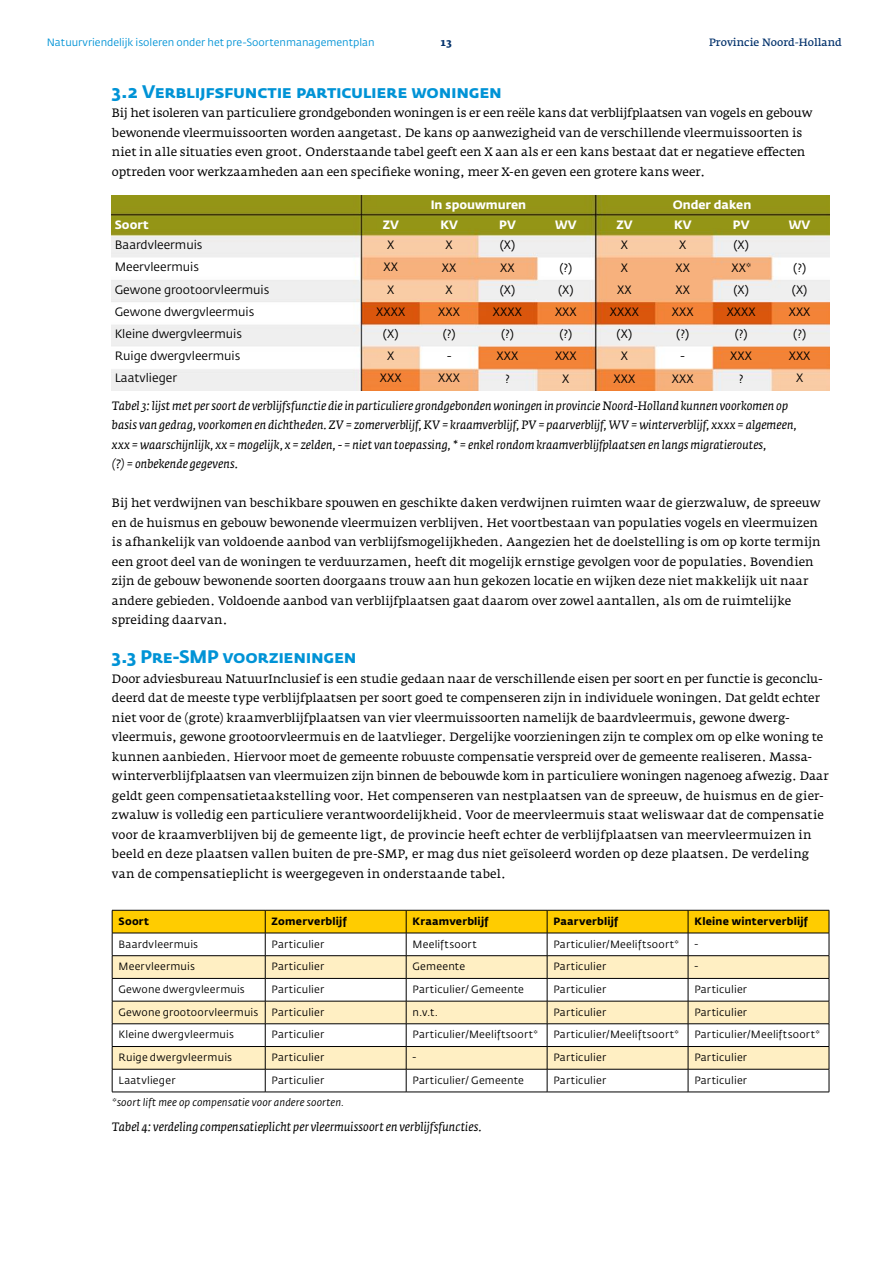
<style>
.page{position:relative;width:893px;height:1263px;background:#fff}
.page>*{position:absolute;margin:0;border:0;box-sizing:border-box;transform-origin:0 0}
.t1{font:700 18px "Fedra Sans Std";letter-spacing:-.015em;color:#0093d6}
.t2{font:12px/19.5px "Fedra Serif A Std";color:#000}
.t3{font:italic 12px/19.5px "Fedra Serif A Std";letter-spacing:.005em;color:#000}
.t4{font:12px/22.2px "Fedra Sans Std";color:#000;text-align:center}
.t5{font:700 12px "Fedra Sans Std";color:#fff}
.t6{font:10.5px "Fedra Sans Std";letter-spacing:.02em;color:#000}
.t7{font:700 10.5px "Fedra Sans Std";letter-spacing:.025em;color:#000}
.t8{font:10.5px "Fedra Sans Std";color:#0093d6}
.t9{font:italic 10.5px "Fedra Sans Std";letter-spacing:.01em;color:#000}
.t10{font:600 10.5px "Fedra Serif A Std";color:#03326c}
.t11{font:700 10.5px "Fedra Serif A Std";color:#03326c}
</style>
<div class="page">
<img style="left:112px;top:195px;width:717px;height:195px">
<svg style="left:112px;top:910px;width:718px;height:182px"></svg>
<hr style="left:112px;top:1092px;width:153px;height:1px;background:#000">
<hr style="left:265px;top:1092px;width:141px;height:1px;background:#000">
<hr style="left:406px;top:1092px;width:141px;height:1px;background:#000">
<hr style="left:547px;top:1092px;width:141px;height:1px;background:#000">
<hr style="left:688px;top:1092px;width:141px;height:1px;background:#000">
<p class="t8" style="left:47px;top:36px;width:329px">Natuurvriendelijk isoleren onder het pre-Soortenmanagementplan</p>
<p class="t11" style="left:441px;top:36px;width:13px">13</p>
<p class="t10" style="left:709px;top:36px;width:134px">Provincie Noord-Holland</p>
<h1 class="t1" style="left:112px;top:80px;width:391px">3.2 Verblijfsfunctie particuliere woningen</h1>
<p class="t2" style="left:112px;top:103px;width:702px">Bij het isoleren van particuliere grondgebonden woningen is er een reële kans dat verblijfplaatsen van vogels en gebouw bewonende vleermuissoorten worden aangetast. De kans op aanwezigheid van de verschillende vleermuissoorten is niet in alle situaties even groot. Onderstaande tabel geeft een X aan als er een kans bestaat dat er negatieve effecten optreden voor werkzaamheden aan een specifieke woning, meer X-en geven een grotere kans weer.</p>
<p class="t5" style="left:431px;top:197px;width:97px">In spouwmuren</p>
<p class="t5" style="left:673px;top:197px;width:80px">Onder daken</p>
<p class="t5" style="left:115px;top:217px;width:35px">Soort</p>
<p class="t5" style="left:383px;top:217px;width:18px">ZV</p>
<p class="t5" style="left:440px;top:217px;width:19px">KV</p>
<p class="t5" style="left:499px;top:217px;width:18px">PV</p>
<p class="t5" style="left:555px;top:217px;width:23px">WV</p>
<p class="t5" style="left:616px;top:217px;width:18px">ZV</p>
<p class="t5" style="left:674px;top:217px;width:19px">KV</p>
<p class="t5" style="left:733px;top:217px;width:18px">PV</p>
<p class="t5" style="left:789px;top:217px;width:23px">WV</p>
<p class="t4" style="left:115px;top:234px;width:156px;text-align:left">Baardvleermuis<br>Meervleermuis<br>Gewone grootoorvleermuis<br>Gewone dwergvleermuis<br>Kleine dwergvleermuis<br>Ruige dwergvleermuis<br>Laatvlieger</p>
<p class="t4" style="left:376px;top:234px;width:31px">X<br>XX<br>X<br>XXXX (X)<br>X<br>XXX</p>
<p class="t4" style="left:438px;top:234px;width:23px">X<br>XX<br>X<br>XXX (?)<br>-<br>XXX</p>
<p class="t4" style="left:727px;top:234px;width:31px">(X)<br>XX* (X)<br>XXXX (?)<br>XXX ?</p>
<p class="t4" style="left:493px;top:234px;width:31px">(X)<br>XX (X)<br>XXXX (?)<br>XXX ?</p>
<p class="t3" style="left:112px;top:396px;width:686px">Tabel 3: lijst met per soort de verblijfsfunctie die in particuliere grondgebonden woningen in provincie Noord-Holland kunnen voorkomen op basis van gedrag, voorkomen en dichtheden. ZV = zomerverblijf, KV = kraamverblijf, PV = paarverblijf, WV = winterverblijf, xxxx = algemeen, xxx = waarschijnlijk, xx = mogelijk, x = zelden, - = niet van toepassing, * = enkel rondom kraamverblijfplaatsen en langs migratieroutes,<br>(?) = onbekende gegevens.</p>
<p class="t2" style="left:112px;top:493px;width:710px">Bij het verdwijnen van beschikbare spouwen en geschikte daken verdwijnen ruimten waar de gierzwaluw, de spreeuw en de huismus en gebouw bewonende vleermuizen verblijven. Het voortbestaan van populaties vogels en vleermuizen is afhankelijk van voldoende aanbod van verblijfsmogelijkheden. Aangezien het de doelstelling is om op korte termijn een groot deel van de woningen te verduurzamen, heeft dit mogelijk ernstige gevolgen voor de populaties. Bovendien zijn de gebouw bewonende soorten doorgaans trouw aan hun gekozen locatie en wijken deze niet makkelijk uit naar andere gebieden. Voldoende aanbod van verblijfplaatsen gaat daarom over zowel aantallen, als om de ruimtelijke spreiding daarvan.</p>
<h1 class="t1" style="left:112px;top:645px;width:246px">3.3 Pre-SMP voorzieningen</h1>
<p class="t2" style="left:112px;top:669px;width:718px">Door adviesbureau NatuurInclusief is een studie gedaan naar de verschillende eisen per soort en per functie is geconclu&shy;deerd dat de meeste type verblijfplaatsen per soort goed te compenseren zijn in individuele woningen. Dat geldt echter niet voor de (grote) kraamverblijfplaatsen van vier vleermuissoorten namelijk de baardvleermuis, gewone dwerg&shy;vleermuis, gewone grootoorvleermuis en de laatvlieger. Dergelijke voorzieningen zijn te complex om op elke woning te kunnen aanbieden. Hiervoor moet de gemeente robuuste compensatie verspreid over de gemeente realiseren. Massa&shy;winterverblijfplaatsen van vleermuizen zijn binnen de bebouwde kom in particuliere woningen nagenoeg afwezig. Daar geldt geen compensatietaakstelling voor. Het compenseren van nestplaatsen van de spreeuw, de huismus en de gier&shy;zwaluw is volledig een particuliere verantwoordelijkheid. Voor de meervleermuis staat weliswaar dat de compensatie voor de kraamverblijven bij de gemeente ligt, de provincie heeft echter de verblijfplaatsen van meervleermuizen in beeld en deze plaatsen vallen buiten de pre-SMP, er mag dus niet geïsoleerd worden op deze plaatsen. De verdeling van de compensatieplicht is weergegeven in onderstaande tabel.</p>
<p class="t7" style="left:119px;top:914px;width:32px">Soort</p>
<p class="t7" style="left:272px;top:914px;width:77px">Zomerverblijf</p>
<p class="t7" style="left:413px;top:914px;width:78px">Kraamverblijf</p>
<p class="t7" style="left:553px;top:914px;width:66px">Paarverblijf</p>
<p class="t7" style="left:694px;top:914px;width:115px">Kleine winterverblijf</p>
<p class="t6" style="left:119px;top:937px;width:81px">Baardvleermuis</p>
<p class="t6" style="left:272px;top:937px;width:54px">Particulier</p>
<p class="t6" style="left:413px;top:937px;width:66px">Meeliftsoort</p>
<p class="t6" style="left:553px;top:937px;width:127px">Particulier/Meeliftsoort*</p>
<p class="t6" style="left:694px;top:937px;width:5px">-</p>
<p class="t6" style="left:119px;top:960px;width:78px">Meervleermuis</p>
<p class="t6" style="left:272px;top:960px;width:54px">Particulier</p>
<p class="t6" style="left:413px;top:960px;width:54px">Gemeente</p>
<p class="t6" style="left:553px;top:960px;width:54px">Particulier</p>
<p class="t6" style="left:694px;top:960px;width:5px">-</p>
<p class="t6" style="left:119px;top:983px;width:128px">Gewone dwergvleermuis</p>
<p class="t6" style="left:272px;top:983px;width:54px">Particulier</p>
<p class="t6" style="left:413px;top:983px;width:113px">Particulier/ Gemeente</p>
<p class="t6" style="left:553px;top:983px;width:54px">Particulier</p>
<p class="t6" style="left:694px;top:983px;width:54px">Particulier</p>
<p class="t6" style="left:119px;top:1006px;width:141px">Gewone grootoorvleermuis</p>
<p class="t6" style="left:272px;top:1006px;width:54px">Particulier</p>
<p class="t6" style="left:413px;top:1006px;width:27px">n.v.t.</p>
<p class="t6" style="left:553px;top:1006px;width:54px">Particulier</p>
<p class="t6" style="left:694px;top:1006px;width:54px">Particulier</p>
<p class="t6" style="left:119px;top:1028px;width:117px">Kleine dwergvleermuis</p>
<p class="t6" style="left:272px;top:1028px;width:54px">Particulier</p>
<p class="t6" style="left:413px;top:1028px;width:127px">Particulier/Meeliftsoort*</p>
<p class="t6" style="left:553px;top:1028px;width:127px">Particulier/Meeliftsoort*</p>
<p class="t6" style="left:694px;top:1028px;width:127px">Particulier/Meeliftsoort*</p>
<p class="t6" style="left:119px;top:1051px;width:115px">Ruige dwergvleermuis</p>
<p class="t6" style="left:272px;top:1051px;width:54px">Particulier</p>
<p class="t6" style="left:413px;top:1051px;width:5px">-</p>
<p class="t6" style="left:553px;top:1051px;width:54px">Particulier</p>
<p class="t6" style="left:694px;top:1051px;width:54px">Particulier</p>
<p class="t6" style="left:119px;top:1074px;width:58px">Laatvlieger</p>
<p class="t6" style="left:272px;top:1074px;width:54px">Particulier</p>
<p class="t6" style="left:413px;top:1074px;width:113px">Particulier/ Gemeente</p>
<p class="t6" style="left:553px;top:1074px;width:54px">Particulier</p>
<p class="t6" style="left:694px;top:1074px;width:54px">Particulier</p>
<p class="t9" style="left:112px;top:1096px;width:234px">*soort lift mee op compensatie voor andere soorten.</p>
<p class="t3" style="left:112px;top:1117px;width:371px">Tabel 4: verdeling compensatieplicht per vleermuissoort en verblijfsfuncties.</p>
<p class="t4" style="left:672px;top:234px;width:23px">X<br>XX<br>XX<br>XXX (?)<br>-<br>XXX</p>
<p class="t4" style="left:610px;top:234px;width:31px">X<br>X<br>XX<br>XXXX (X)<br>X<br>XXX</p>
<p class="t4" style="left:789px;top:256px;width:23px">(?) (X)<br>XXX (?)<br>XXX<br>X</p>
<p class="t4" style="left:555px;top:256px;width:23px">(?) (X)<br>XXX (?)<br>XXX<br>X</p>
</div>
